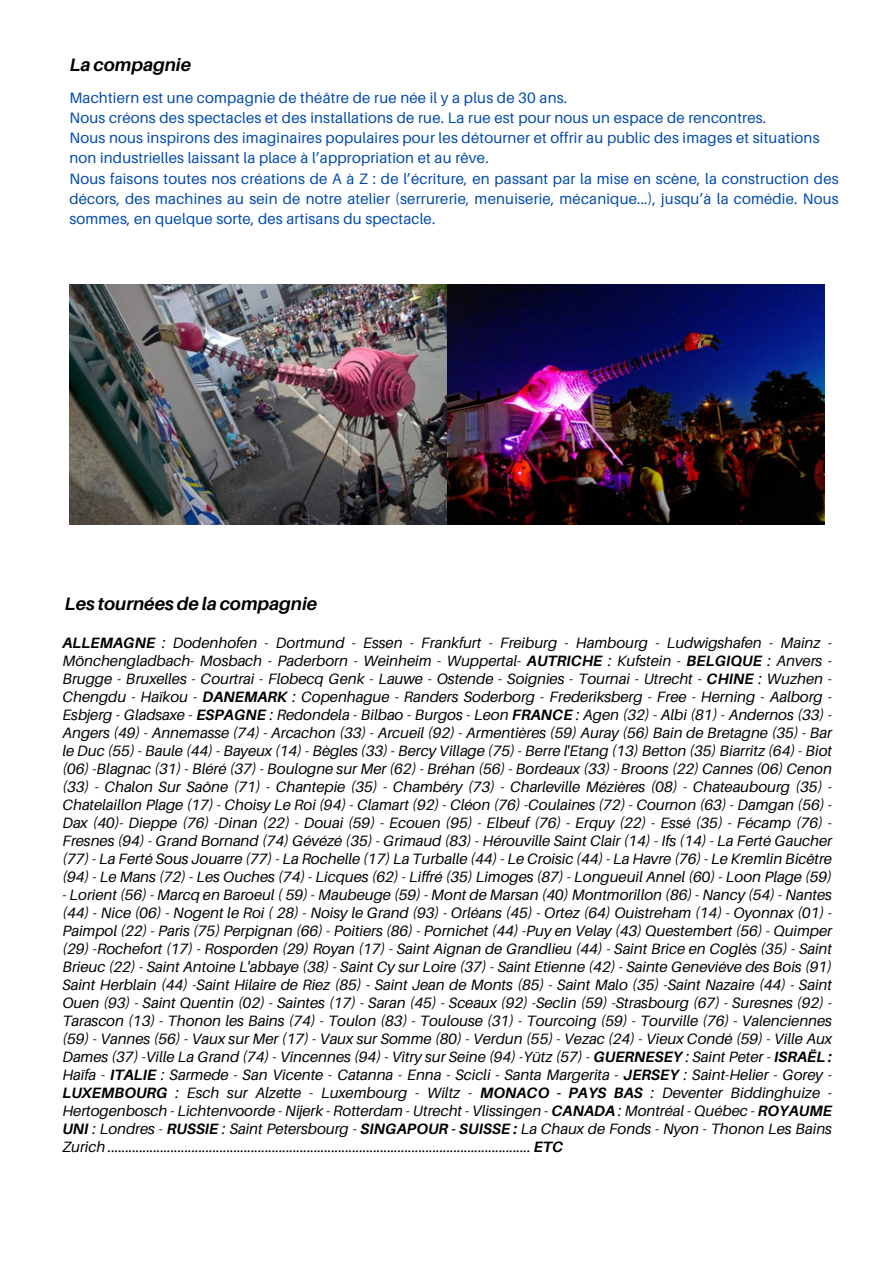
<style>
.page{position:relative;width:894px;height:1264px;background:#fff}
.page>*{position:absolute;margin:0;border:0;box-sizing:border-box;transform-origin:0 0}
.t1{font:italic 700 18px "Aileron";color:#000}
.t2{font:italic 15px/18px "Aileron";color:#000;text-align:justify}
.t3{font:15px/20.2px "Aileron";letter-spacing:.015em;color:#004aad;text-align:justify}
.s1{font-weight:700}
</style>
<div class="page">
<img style="left:69px;top:284px;width:755px;height:240px">
<p class="t1" style="left:70px;top:54px;width:123px">La compagnie</p>
<p class="t3" style="left:69px;top:87px;width:499px">Machtiern est une compagnie de théâtre de rue née il y a plus de 30 ans.</p>
<p class="t3" style="left:69px;top:107px;width:698px">Nous créons des spectacles et des installations de rue. La rue est pour nous un espace de rencontres.</p>
<p class="t3" style="left:69px;top:127px;width:751px">Nous nous inspirons des imaginaires populaires pour les détourner et offrir au public des images et situations</p>
<h1 class="t3" style="left:69px;top:148px;width:420px">non industrielles laissant la place à l’appropriation et au rêve.</h1>
<p class="t3" style="left:69px;top:168px;width:770px">Nous faisons toutes nos créations de A à Z : de l’écriture, en passant par la mise en scène, la construction des décors, des machines au sein de notre atelier (serrurerie, menuiserie, mécanique...), jusqu’à la comédie. Nous sommes, en quelque sorte, des artisans du spectacle.</p>
<p class="t1" style="left:65px;top:592px;width:254px">Les tournées de la compagnie</p>
<p class="t2" style="left:62px;top:633px;width:770px"><span class="s1">ALLEMAGNE</span> : Dodenhofen - Dortmund - Essen - Frankfurt - Freiburg - Hambourg - Ludwigshafen - Mainz - Mönchengladbach- Mosbach - Paderborn - Weinheim - Wuppertal- <span class="s1">AUTRICHE</span> : Kufstein - <span class="s1">BELGIQUE</span> : Anvers - Brugge - Bruxelles - Courtrai - Flobecq Genk - Lauwe - Ostende - Soignies - Tournai - Utrecht - <span class="s1">CHINE</span> : Wuzhen - Chengdu - Haïkou - <span class="s1">DANEMARK</span> : Copenhague - Randers Soderborg - Frederiksberg - Free - Herning - Aalborg - Esbjerg - Gladsaxe - <span class="s1">ESPAGNE</span> : Redondela - Bilbao - Burgos - Leon <span class="s1">FRANCE</span> : Agen (32) - Albi (81) - Andernos (33) - Angers (49) - Annemasse (74) - Arcachon (33) - Arcueil (92) - Armentières (59) Auray (56) Bain de Bretagne (35) - Bar le Duc (55) - Baule (44) - Bayeux (14) - Bègles (33) - Bercy Village (75) - Berre l'Etang (13) Betton (35) Biarritz (64) - Biot (06) -Blagnac (31) - Bléré (37) - Boulogne sur Mer (62) - Bréhan (56) - Bordeaux (33) - Broons (22) Cannes (06) Cenon (33) - Chalon Sur Saône (71) - Chantepie (35) - Chambéry (73) - Charleville Mézières (08) - Chateaubourg (35) - Chatelaillon Plage (17) - Choisy Le Roi (94) - Clamart (92) - Cléon (76) -Coulaines (72) - Cournon (63) - Damgan (56) - Dax (40)- Dieppe (76) -Dinan (22) - Douai (59) - Ecouen (95) - Elbeuf (76) - Erquy (22) - Essé (35) - Fécamp (76) - Fresnes (94) - Grand Bornand (74) Gévézé (35) - Grimaud (83) - Hérouville Saint Clair (14) - Ifs (14) - La Ferté Gaucher (77) - La Ferté Sous Jouarre (77) - La Rochelle (17) La Turballe (44) - Le Croisic (44) - La Havre (76) - Le Kremlin Bicêtre (94) - Le Mans (72) - Les Ouches (74) - Licques (62) - Liffré (35) Limoges (87) - Longueuil Annel (60) - Loon Plage (59)</p>
<p class="t2" style="left:62px;top:885px;width:771px">- Lorient (56) - Marcq en Baroeul ( 59) - Maubeuge (59) - Mont de Marsan (40) Montmorillon (86) - Nancy (54) - Nantes (44) - Nice (06) - Nogent le Roi ( 28) - Noisy le Grand (93) - Orléans (45) - Ortez (64) Ouistreham (14) - Oyonnax (01) - Paimpol (22) - Paris (75) Perpignan (66) - Poitiers (86) - Pornichet (44) -Puy en Velay (43) Questembert (56) - Quimper (29) -Rochefort (17) - Rosporden (29) Royan (17) - Saint Aignan de Grandlieu (44) - Saint Brice en Coglès (35) - Saint Brieuc (22) - Saint Antoine L'abbaye (38) - Saint Cy sur Loire (37) - Saint Etienne (42) - Sainte Geneviéve des Bois (91)<br>Saint Herblain (44) -Saint Hilaire de Riez (85) - Saint Jean de Monts (85) - Saint Malo (35) -Saint Nazaire (44) - Saint Ouen (93) - Saint Quentin (02) - Saintes (17) - Saran (45) - Sceaux (92) -Seclin (59) -Strasbourg (67) - Suresnes (92) - Tarascon (13) - Thonon les Bains (74) - Toulon (83) - Toulouse (31) - Tourcoing (59) - Tourville (76) - Valenciennes (59) - Vannes (56) - Vaux sur Mer (17) - Vaux sur Somme (80) - Verdun (55) - Vezac (24) - Vieux Condé (59) - Ville Aux Dames (37) -Ville La Grand (74) - Vincennes (94) - Vitry sur Seine (94) -Yütz (57) - <span class="s1">GUERNESEY</span> : Saint Peter - <span class="s1">ISRAËL :<br></span>Haïfa - <span class="s1">ITALIE</span> : Sarmede - San Vicente - Catanna - Enna - Scicli - Santa Margerita - <span class="s1">JERSEY</span> : Saint-Helier - Gorey - <span class="s1">LUXEMBOURG</span> : Esch sur Alzette - Luxembourg - Wiltz - <span class="s1">MONACO - PAYS BAS</span> : Deventer Biddinghuize - Hertogenbosch - Lichtenvoorde - Nijerk - Rotterdam - Utrecht - Vlissingen - <span class="s1">CANADA</span> : Montréal - Québec - <span class="s1">ROYAUME UNI</span> : Londres - <span class="s1">RUSSIE</span> : Saint Petersbourg - <span class="s1">SINGAPOUR - SUISSE :</span> La Chaux de Fonds - Nyon - Thonon Les Bains Zurich ......................................................................................................................... <span class="s1">ETC</span></p>
</div>
